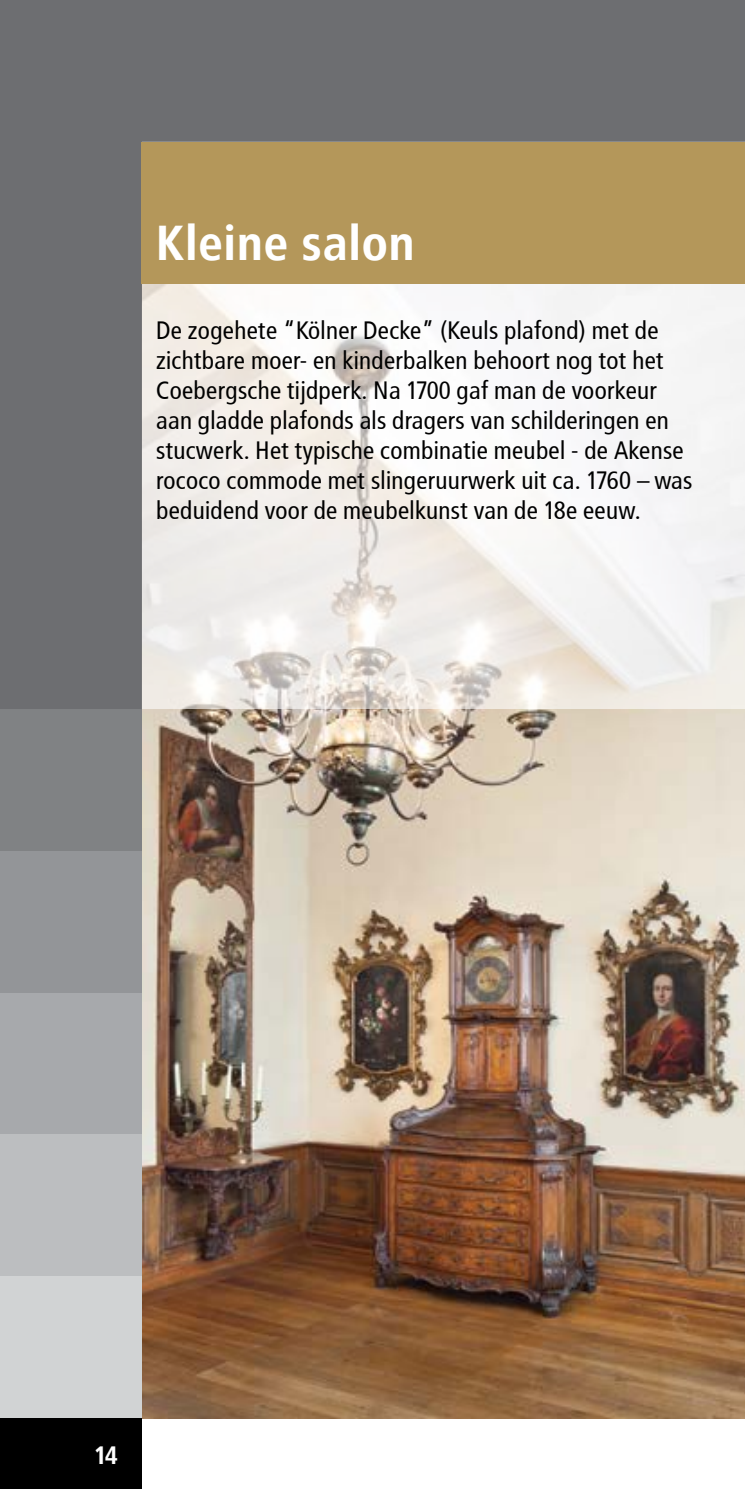
<style>
.page{position:relative;width:745px;height:1489px;background:#fff}
.page>*{position:absolute;margin:0;border:0;box-sizing:border-box;transform-origin:0 0}
.t1{font:700 48.75px "Transit";color:#fff}
.t2{font:25px/30px "Transit";letter-spacing:-.025em;color:#000}
.t3{font:700 25px "Transit";color:#fff}
</style>
<div class="page">
<img style="left:142px;top:709px;width:602px;height:708px">
<div style="left:0;top:1417px;width:142px;height:71px;background:#000"></div>
<div style="left:0;top:709px;width:142px;height:141px;background:#808284"></div>
<div style="left:0;top:850px;width:142px;height:142px;background:#939598"></div>
<svg style="left:0;top:0;width:744px;height:709px"></svg>
<div style="left:142px;top:142px;width:602px;height:141px;background:#b4975a"></div>
<div style="left:0;top:992px;width:142px;height:142px;background:#a7a9ac"></div>
<div style="left:0;top:1134px;width:142px;height:142px;background:#bcbec0"></div>
<div style="left:0;top:1276px;width:142px;height:141px;background:#d1d3d4"></div>
<h1 class="t1" style="left:156px;top:211px;width:261px">Kleine salon</h1>
<p class="t2" style="left:156px;top:317px;width:538px">De zogehete “Kölner Decke” (Keuls plafond) met de zichtbare moer- en kinderbalken behoort nog tot het Coebergsche tijdperk. Na 1700 gaf man de voorkeur aan gladde plafonds als dragers van schilderingen en stucwerk. Het typische combinatie meubel - de Akense rococo commode met slingeruurwerk uit ca. 1760 – was beduidend voor de meubelkunst van de 18e eeuw.</p>
<p class="t3" style="left:94px;top:1438px;width:25px">14</p>
</div>
